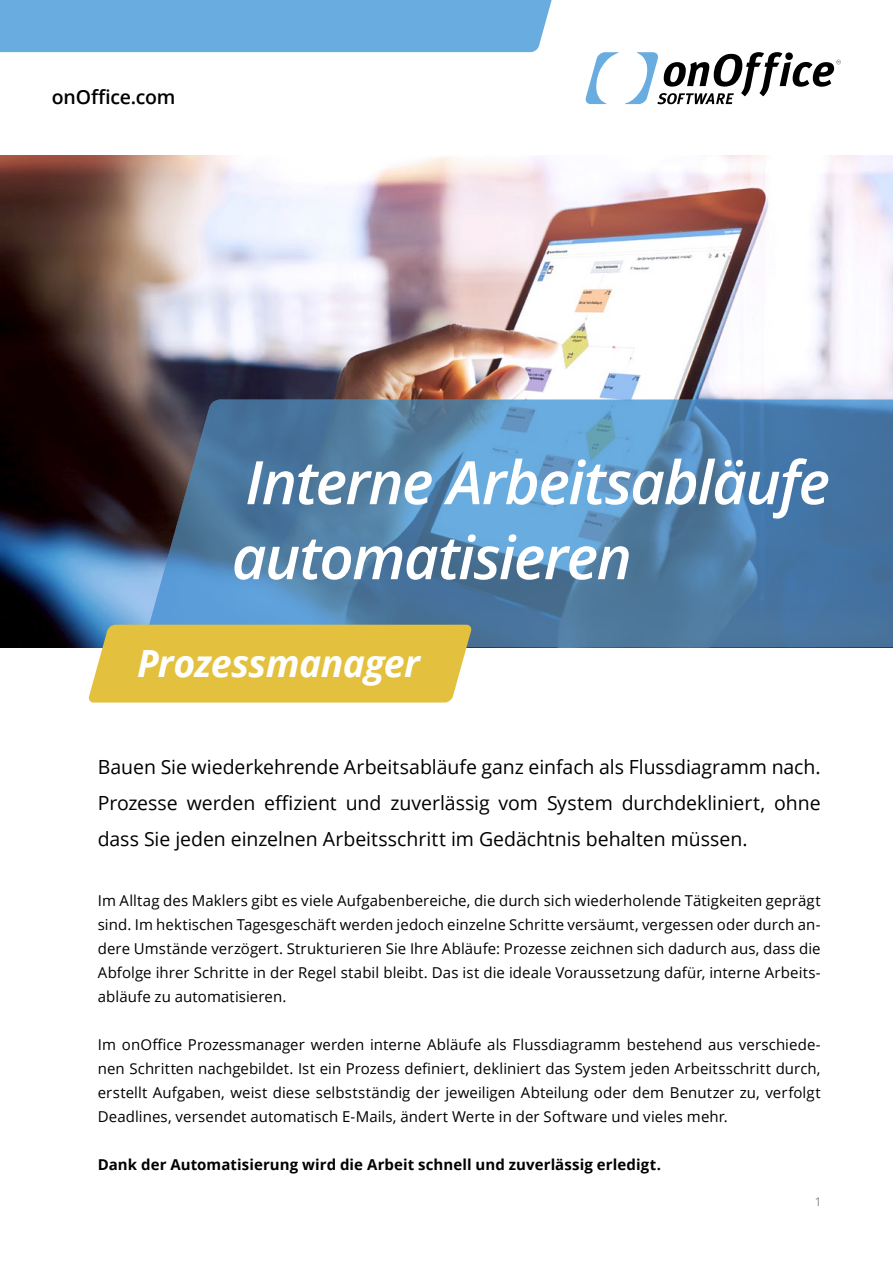
<style>
.page{position:relative;width:893px;height:1263px;background:#fff}
.page>*{position:absolute;margin:0;border:0;box-sizing:border-box;transform-origin:0 0}
.t1{font:italic 600 60px/75px "Open Sans";letter-spacing:-.025em;color:#fff}
.t2{font:italic 700 37.5px "Open Sans";letter-spacing:-.02em;color:#fff}
.t3{font:19.5px/36px "Open Sans";letter-spacing:-.005em;color:#000;text-align:justify}
.t4{font:600 19.5px "Open Sans";letter-spacing:-.015em;color:#000}
.t5{font:15px/24px "Open Sans";letter-spacing:.005em;color:#000;text-align:justify}
.t6{font:700 15px "Open Sans";letter-spacing:.005em;color:#000}
.t7{font:12px "Open Sans";color:#878787}
</style>
<div class="page">
<img style="left:0;top:155px;width:893px;height:492px">
<svg style="left:586px;top:52px;width:32px;height:52px"></svg>
<svg style="left:625px;top:52px;width:216px;height:52px"></svg>
<div style="left:0;top:0;width:552px;height:52px;background:#69acdf"></div>
<svg style="left:143px;top:399px;width:750px;height:248px"></svg>
<div style="left:87px;top:625px;width:386px;height:77px;background:#e3c03d"></div>
<h3 class="t4" style="left:52px;top:84px;width:125px">onOffice.com</h3>
<h1 class="t1" style="left:232px;top:444px;width:600px">Interne Arbeitsabläufe automatisieren</h1>
<h2 class="t2" style="left:137px;top:637px;width:284px">Prozessmanager</h2>
<h3 class="t3" style="left:98px;top:748px;width:724px">Bauen Sie wiederkehrende Arbeitsabläufe ganz einfach als Flussdiagramm nach.<br>Prozesse werden effizient und zuverlässig vom System durchdekliniert, ohne dass Sie jeden einzelnen Arbeitsschritt im Gedächtnis behalten müssen.</h3>
<p class="t5" style="left:98px;top:888px;width:724px">Im Alltag des Maklers gibt es viele Aufgabenbereiche, die durch sich wiederholende Tätigkeiten geprägt sind. Im hektischen Tagesgeschäft werden jedoch einzelne Schritte versäumt, vergessen oder durch an&shy;dere Umstände verzögert. Strukturieren Sie Ihre Abläufe: Prozesse zeichnen sich dadurch aus, dass die Abfolge ihrer Schritte in der Regel stabil bleibt. Das ist die ideale Voraussetzung dafür, interne Arbeits&shy;abläufe zu automatisieren.</p>
<p class="t5" style="left:98px;top:1032px;width:724px">Im onOffice Prozessmanager werden interne Abläufe als Flussdiagramm bestehend aus verschiede&shy;nen Schritten nachgebildet. Ist ein Prozess definiert, dekliniert das System jeden Arbeitsschritt durch, erstellt Aufgaben, weist diese selbstständig der jeweiligen Abteilung oder dem Benutzer zu, verfolgt Deadlines, versendet automatisch E-Mails, ändert Werte in der Software und vieles mehr.</p>
<p class="t6" style="left:98px;top:1154px;width:565px">Dank der Automatisierung wird die Arbeit schnell und zuverlässig erledigt.</p>
<p class="t7" style="left:815px;top:1193px;width:8px">1</p>
</div>
